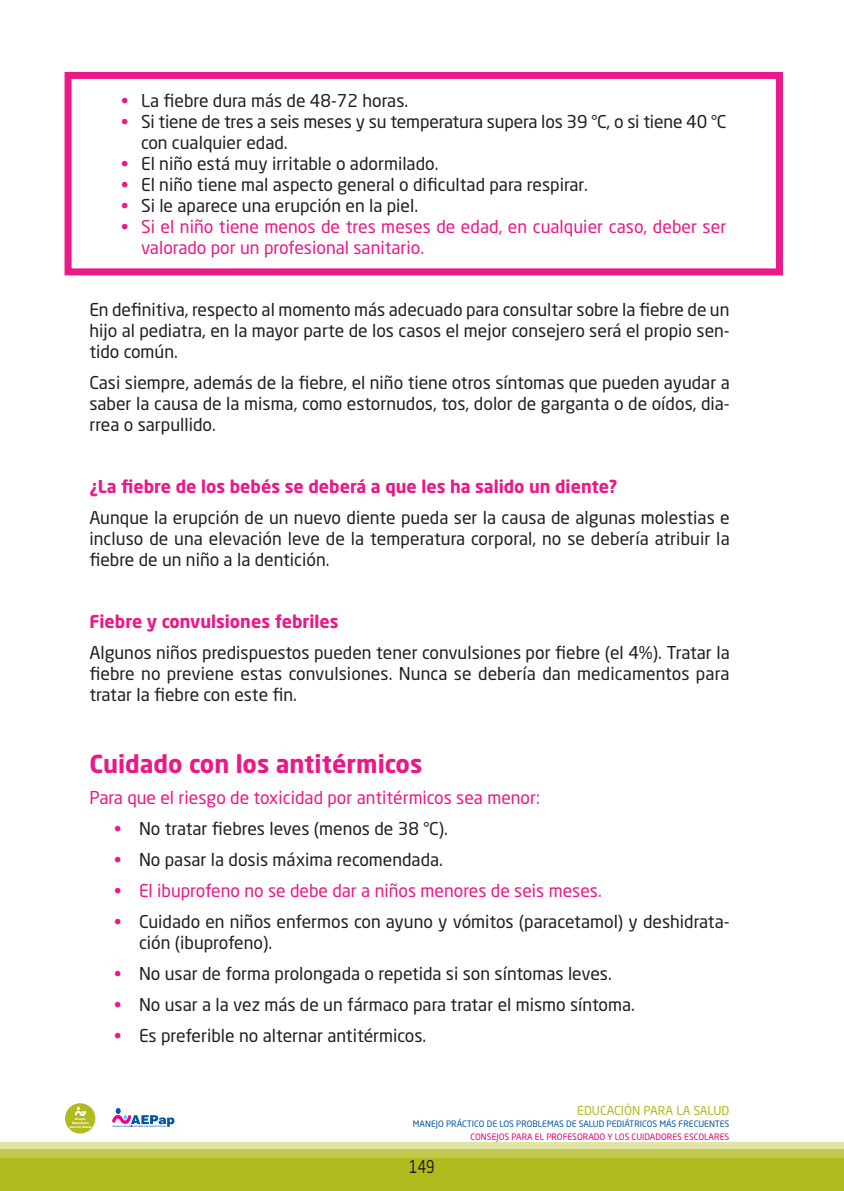
<style>
.page{position:relative;width:844px;height:1191px;background:#fff}
.page>*{position:absolute;margin:0;border:0;box-sizing:border-box;transform-origin:0 0}
._00_LADILLO_1_MAGENT{font:700 24.5px "Neo Sans Std";color:#ea1987}
.List_Paragraph{font:17.5px/21px "Neo Sans Std";color:#231f20;text-align:justify}
.List_Paragraph-2{font:17.5px/21px "Neo Sans Std";color:#ea1987}
._00_LADILLO_2_MAGENT{font:700 17.5px "Neo Sans Std";color:#ea1987}
.List_Paragraph-3{font:17.5px "Neo Sans Std";color:#231f20;scale:.8 1}
.t1{font:12.25px "Neo Sans Std";color:#b0bb1d}
.t2{font:8.75px "Neo Sans Std";color:#0155a5}
.t3{font:8.75px "Neo Sans Std";color:#e2007a}
.t4{font:700 3.32px/3.9px "Gill Sans";color:#fff;text-align:center}
.s1{color:#ea1987}
</style>
<div class="page">
<div style="left:0;top:1141px;width:843px;height:50px;background:#e0e4a7"></div>
<div style="left:0;top:1148px;width:843px;height:43px;background:#c0c94d"></div>
<div style="left:0;top:1158px;width:843px;height:33px;background:#b0bb1d"></div>
<svg style="left:112px;top:1108px;width:62px;height:19px"></svg>
<img style="left:65px;top:1103px;width:31px;height:31px">
<div style="left:65px;top:1103px;width:30px;height:30px;background:#b0bb1d;border-radius:50%"></div>
<svg style="left:75px;top:1106px;width:11px;height:10px"></svg>
<div style="left:64px;top:72px;width:718px;height:203px;border:7px solid #ea1987"></div>
<p class="List_Paragraph" style="left:121px;top:90px;width:288px"><span class="s1">•</span> La fiebre dura más de 48-72 horas.</p>
<p class="List_Paragraph" style="left:141px;top:111px;width:586px;text-indent:-20px"><span class="s1">•</span> Si tiene de tres a seis meses y su temperatura supera los 39 °C, o si tiene 40 °C con cualquier edad.</p>
<p class="List_Paragraph" style="left:121px;top:153px;width:319px"><span class="s1">•</span> El niño está muy irritable o adormilado.</p>
<p class="List_Paragraph" style="left:121px;top:174px;width:468px"><span class="s1">•</span> El niño tiene mal aspecto general o dificultad para respirar.</p>
<p class="List_Paragraph" style="left:121px;top:195px;width:298px"><span class="s1">•</span> Si le aparece una erupción en la piel.</p>
<p class="List_Paragraph-2" style="left:141px;top:216px;width:586px;text-indent:-20px">• Si el niño tiene menos de tres meses de edad, en cualquier caso, deber ser valorado por un profesional sanitario.</p>
<p class="List_Paragraph" style="left:89px;top:299px;width:641px">En definitiva, respecto al momento más adecuado para consultar sobre la fiebre de un hijo al pediatra, en la mayor parte de los casos el mejor consejero será el propio sen&shy;tido común.</p>
<p class="List_Paragraph" style="left:89px;top:372px;width:641px">Casi siempre, además de la fiebre, el niño tiene otros síntomas que pueden ayudar a saber la causa de la misma, como estornudos, tos, dolor de garganta o de oídos, dia&shy;rrea o sarpullido.</p>
<p class="_00_LADILLO_2_MAGENT" style="left:89px;top:475px;width:529px">¿La fiebre de los bebés se deberá a que les ha salido un diente?</p>
<p class="List_Paragraph" style="left:89px;top:507px;width:641px">Aunque la erupción de un nuevo diente pueda ser la causa de algunas molestias e incluso de una elevación leve de la temperatura corporal, no se debería atribuir la fiebre de un niño a la dentición.</p>
<p class="_00_LADILLO_2_MAGENT" style="left:89px;top:610px;width:251px">Fiebre y convulsiones febriles</p>
<p class="List_Paragraph" style="left:89px;top:641px;width:641px">Algunos niños predispuestos pueden tener convulsiones por fiebre (el 4%). Tratar la fiebre no previene estas convulsiones. Nunca se debería dan medicamentos para tratar la fiebre con este fin.</p>
<p class="_00_LADILLO_1_MAGENT" style="left:89px;top:748px;width:334px">Cuidado con los antitérmicos</p>
<p class="List_Paragraph-2" style="left:89px;top:787px;width:452px">Para que el riesgo de toxicidad por antitérmicos sea menor:</p>
<p class="List_Paragraph" style="left:114px;top:818px;width:335px"><span class="s1">•</span> No tratar fiebres leves (menos de 38 °C).</p>
<p class="List_Paragraph" style="left:114px;top:849px;width:330px"><span class="s1">•</span> No pasar la dosis máxima recomendada.</p>
<p class="List_Paragraph-2" style="left:114px;top:879px;width:489px">• El ibuprofeno no se debe dar a niños menores de seis meses.</p>
<p class="List_Paragraph" style="left:139px;top:910px;width:592px;text-indent:-25px"><span class="s1">•</span> Cuidado en niños enfermos con ayuno y vómitos (paracetamol) y deshidrata&shy;ción (ibuprofeno).</p>
<p class="List_Paragraph" style="left:114px;top:962px;width:499px"><span class="s1">•</span> No usar de forma prolongada o repetida si son síntomas leves.</p>
<p class="List_Paragraph" style="left:114px;top:993px;width:522px"><span class="s1">•</span> No usar a la vez más de un fármaco para tratar el mismo síntoma.</p>
<p class="List_Paragraph" style="left:114px;top:1024px;width:313px"><span class="s1">•</span> Es preferible no alternar antitérmicos.</p>
<p class="t4" style="left:70px;top:1116px;width:23px">Grupo<br>Educación para la Salud</p>
<p class="t1" style="left:577px;top:1103px;width:153px">EDUCACIÓN PARA LA SALUD</p>
<p class="t2" style="left:413px;top:1118px;width:318px">MANEJO PRÁCTICO DE LOS PROBLEMAS DE SALUD PEDIÁTRICOS MÁS FRECUENTES</p>
<p class="t3" style="left:470px;top:1131px;width:260px">CONSEJOS PARA EL PROFESORADO Y LOS CUIDADORES ESCOLARES</p>
<p class="List_Paragraph-3" style="left:409px;top:1155px;width:33px">149</p>
</div>
